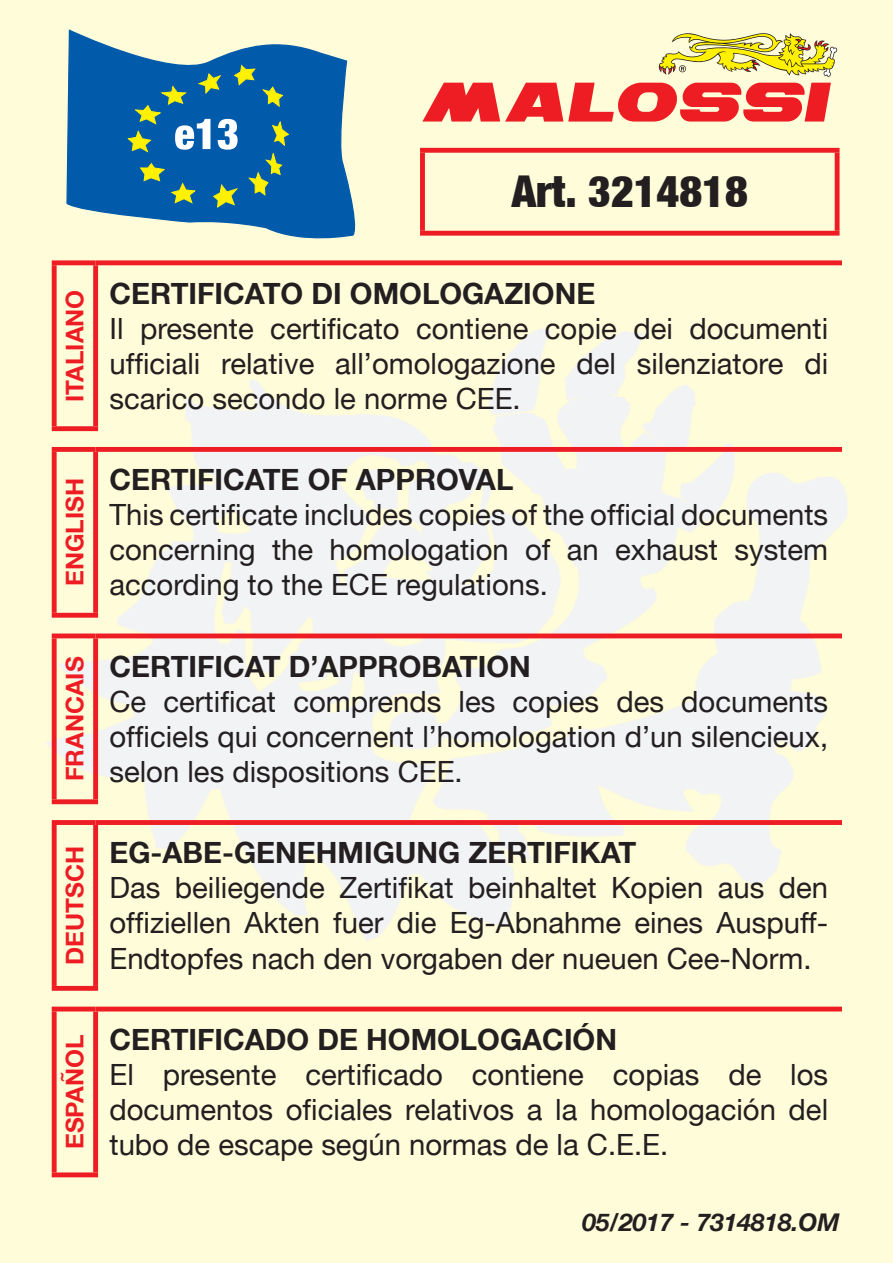
<style>
.page{position:relative;width:893px;height:1263px;background:#fff}
.page>*{position:absolute;margin:0;border:0;box-sizing:border-box;transform-origin:0 0}
.t1{font:900 condensed 43.8px "Helvetica Neue LT";color:#231f20}
.t2{font:29.25px/35.1px "Helvetica Neue LT";color:#231f20;text-align:justify}
.t3{font:700 29.25px "Helvetica Neue LT";color:#231f20}
.t4{font:700 24.3px "Helvetica Neue LT";color:#ee1d23}
.t5{font:italic 700 24.3px "Helvetica Neue LT";color:#231f20}
</style>
<div class="page">
<img style="left:0;top:0;width:893px;height:1263px">
<svg style="left:66px;top:29px;width:293px;height:216px;background:#6298bc"></svg>
<svg style="left:127px;top:64px;width:163px;height:144px;background:#26709b"></svg>
<svg style="left:422px;top:83px;width:409px;height:39px;background:#f3655e"></svg>
<svg style="left:658px;top:33px;width:179px;height:44px;background:#dfd779"></svg>
<div style="left:420px;top:148px;width:419px;height:5px;background:#ee1d23"></div>
<div style="left:420px;top:153px;width:5px;height:78px;background:#ee1d23"></div>
<hr style="left:835px;top:153px;width:4px;height:78px;background:#ee1d23">
<div style="left:420px;top:231px;width:419px;height:5px;background:#ee1d23"></div>
<div style="left:52px;top:260px;width:44px;height:5px;background:#ee1d23"></div>
<div style="left:52px;top:265px;width:5px;height:161px;background:#ee1d23"></div>
<div style="left:96px;top:260px;width:746px;height:5px;background:#ee1d23"></div>
<div style="left:93px;top:265px;width:5px;height:161px;background:#ee1d23"></div>
<div style="left:52px;top:426px;width:46px;height:5px;background:#ee1d23"></div>
<div style="left:52px;top:447px;width:44px;height:5px;background:#ee1d23"></div>
<div style="left:52px;top:452px;width:5px;height:161px;background:#ee1d23"></div>
<div style="left:96px;top:447px;width:746px;height:5px;background:#ee1d23"></div>
<div style="left:93px;top:452px;width:5px;height:161px;background:#ee1d23"></div>
<div style="left:52px;top:613px;width:46px;height:5px;background:#ee1d23"></div>
<hr style="left:52px;top:634px;width:44px;height:4px;background:#ee1d23">
<div style="left:52px;top:638px;width:5px;height:161px;background:#ee1d23"></div>
<hr style="left:96px;top:634px;width:746px;height:4px;background:#ee1d23">
<div style="left:93px;top:638px;width:5px;height:161px;background:#ee1d23"></div>
<div style="left:52px;top:799px;width:46px;height:5px;background:#ee1d23"></div>
<div style="left:52px;top:820px;width:44px;height:5px;background:#ee1d23"></div>
<div style="left:52px;top:825px;width:5px;height:161px;background:#ee1d23"></div>
<div style="left:96px;top:820px;width:746px;height:5px;background:#ee1d23"></div>
<div style="left:93px;top:825px;width:5px;height:161px;background:#ee1d23"></div>
<div style="left:52px;top:986px;width:46px;height:5px;background:#ee1d23"></div>
<div style="left:52px;top:1007px;width:44px;height:5px;background:#ee1d23"></div>
<div style="left:52px;top:1012px;width:5px;height:160px;background:#ee1d23"></div>
<div style="left:96px;top:1007px;width:746px;height:5px;background:#ee1d23"></div>
<div style="left:93px;top:1012px;width:5px;height:160px;background:#ee1d23"></div>
<div style="left:52px;top:1172px;width:46px;height:5px;background:#ee1d23"></div>
<h1 class="t1" style="left:512px;top:165px;width:238px">Art. 3214818</h1>
<p class="t4" style="left:66px;top:402px;width:114px;rotate:-90deg">ITALIANO</p>
<p class="t3" style="left:109px;top:283px;width:487px">CERTIFICATO DI OMOLOGAZIONE</p>
<p class="t2" style="left:109px;top:313px;width:720px">Il presente certificato contiene copie dei documenti ufficiali relative all’omologazione del silenziatore di scarico secondo le norme CEE.</p>
<p class="t4" style="left:66px;top:586px;width:109px;rotate:-90deg">ENGLISH</p>
<p class="t3" style="left:109px;top:469px;width:405px">CERTIFICATE OF APPROVAL</p>
<p class="t2" style="left:109px;top:499px;width:720px">This certificate includes copies of the official documents concerning the homologation of an exhaust system according to the ECE regulations.</p>
<p class="t4" style="left:66px;top:781px;width:126px;rotate:-90deg">FRANCAIS</p>
<p class="t3" style="left:109px;top:656px;width:423px">CERTIFICAT D’APPROBATION</p>
<p class="t2" style="left:109px;top:686px;width:720px">Ce certificat comprends les copies des documents officiels qui concernent l’homologation d’un silencieux, selon les dispositions CEE.</p>
<p class="t4" style="left:66px;top:965px;width:120px;rotate:-90deg">DEUTSCH</p>
<p class="t3" style="left:109px;top:842px;width:528px">EG-ABE-GENEHMIGUNG ZERTIFIKAT</p>
<p class="t2" style="left:109px;top:872px;width:720px">Das beiliegende Zertifikat beinhaltet Kopien aus den offiziellen Akten fuer die Eg-Abnahme eines Auspuff-Endtopfes nach den vorgaben der nueuen Cee-Norm.</p>
<p class="t4" style="left:66px;top:1149px;width:116px;rotate:-90deg">ESPAÑOL</p>
<p class="t3" style="left:109px;top:1029px;width:509px">CERTIFICADO DE HOMOLOGACIÓN</p>
<p class="t2" style="left:109px;top:1059px;width:720px">El presente certificado contiene copias de los documentos oficiales relativos a la homologación del tubo de escape según normas de la C.E.E.</p>
<p class="t5" style="left:582px;top:1207px;width:258px">05/2017 - 7314818.OM</p>
</div>
